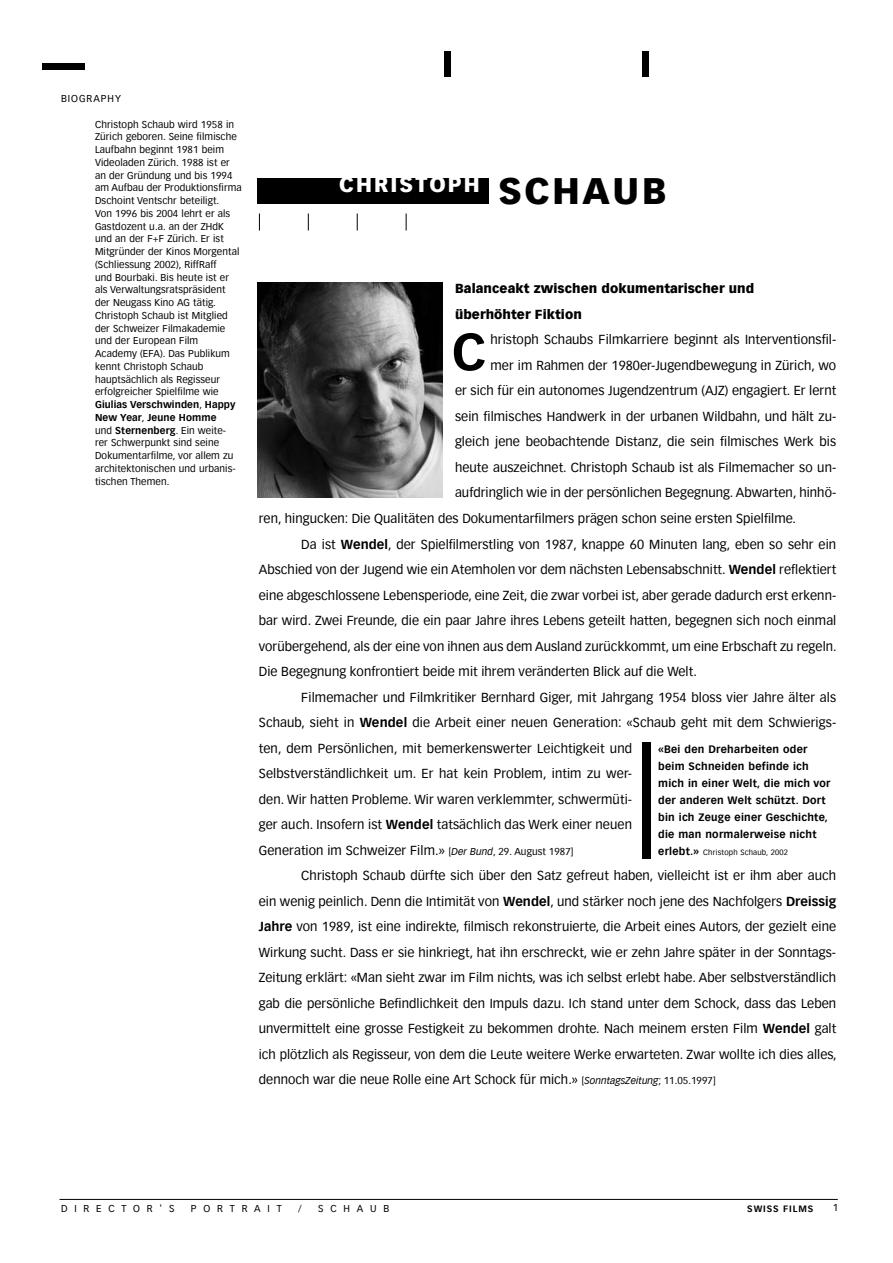
<style>
.page{position:relative;width:893px;height:1263px;background:#fff}
.page>*{position:absolute;margin:0;border:0;box-sizing:border-box;transform-origin:0 0}
.t1{font:700 50.85px "Vectora Com";color:#000}
.t2{font:900 21px "Vectora Com";letter-spacing:.1em;color:#fff}
.t3{font:12.75px "Vectora Com";letter-spacing:.005em;color:#000}
.t4{font:900 12.75px/25.5px "Vectora Com";letter-spacing:.005em;color:#000}
.t5{font:700 10.5px/17px "Vectora Com";letter-spacing:.025em;color:#000}
.t6{font:9.75px/12.8px "Vectora Com";letter-spacing:.01em;color:#000}
.t7{font:9.75px "Vectora Com";letter-spacing:.7em;color:#000}
.t8{font:9.75px "Vectora Com";letter-spacing:.1em;color:#000}
.t9{font:700 9px "Vectora Com";letter-spacing:.1em;color:#000}
.t10{font:7.5px "Vectora Com";letter-spacing:.025em;color:#000}
.s1{font-weight:700}
.s2{font-size:36px;color:#000}
.s3{font-size:9.75px}
.s4{font-style:italic;font-size:9.75px}
.s5{font-weight:700;font-size:10.5px}
</style>
<div class="page">
<hr style="left:60px;top:1199px;width:778px;height:1px;background:#000">
<div style="left:444px;top:51px;width:7px;height:26px;background:#000"></div>
<div style="left:642px;top:51px;width:6px;height:26px;background:#000"></div>
<div style="left:257px;top:178px;width:231px;height:26px;background:#000"></div>
<div style="left:43px;top:64px;width:42px;height:6px;background:#000"></div>
<img style="left:257px;top:283px;width:185px;height:214px">
<div style="left:642px;top:742px;width:8px;height:117px;background:#000"></div>
<svg style="left:308px;top:214px;width:1px;height:17px"></svg>
<svg style="left:357px;top:214px;width:1px;height:17px"></svg>
<svg style="left:406px;top:214px;width:1px;height:17px"></svg>
<svg style="left:259px;top:214px;width:1px;height:17px"></svg>
<p class="t8" style="left:61px;top:93px;width:62px">BIOGRAPHY</p>
<p class="t6" style="left:95px;top:118px;width:148px">Christoph Schaub wird 1958 in<br>Zürich geboren. Seine filmische<br>Laufbahn beginnt 1981 beim<br>Videoladen Zürich. 1988 ist er an der Gründung und bis 1994 am Aufbau der Produktionsfirma<br>Dschoint Ventschr beteiligt.<br>Von 1996 bis 2004 lehrt er als<br>Gastdozent u.a. an der ZHdK und an der F+F Zürich. Er ist<br>Mitgründer der Kinos Morgental (Schliessung 2002), RiffRaff<br>und Bourbaki. Bis heute ist er als Verwaltungsratspräsident der Neugass Kino AG tätig.<br>Christoph Schaub ist Mitglied der Schweizer Filmakademie und der European Film<br>Academy (EFA). Das Publikum kennt Christoph Schaub hauptsächlich als Regisseur erfolgreicher Spielfilme wie<br><span class="s1">Giulias Verschwinden</span>, <span class="s1">Happy<br>New Year</span>, <span class="s1">Jeune Homme<br></span>und <span class="s1">Sternenberg</span>. Ein weite-<br>rer Schwerpunkt sind seine<br>Dokumentarfilme, vor allem zu architektonischen und urbanis&shy;tischen Themen.</p>
<h2 class="t2" style="left:339px;top:171px;width:329px">CHRISTOPH <span class="s2">SCHAUB</span></h2>
<p class="t4" style="left:455px;top:276px;width:301px">Balanceakt zwischen dokumentarischer und überhöhter Fiktion</p>
<p class="t3" style="left:490px;top:332px;width:347px">hristoph Schaubs Filmkarriere beginnt als Interventionsfil-</p>
<p class="t3" style="left:490px;top:358px;width:347px">mer im Rahmen der 1980er-Jugendbewegung in Zürich, wo</p>
<p class="t3" style="left:455px;top:383px;width:383px">er sich für ein autonomes Jugendzentrum (AJZ) engagiert. Er lernt</p>
<p class="t3" style="left:455px;top:409px;width:383px">sein filmisches Handwerk in der urbanen Wildbahn, und hält zu-</p>
<p class="t3" style="left:455px;top:434px;width:383px">gleich jene beobachtende Distanz, die sein filmisches Werk bis</p>
<p class="t3" style="left:455px;top:460px;width:383px">heute auszeichnet. Christoph Schaub ist als Filmemacher so un-</p>
<p class="t3" style="left:455px;top:485px;width:383px">aufdringlich wie in der persönlichen Begegnung. Abwarten, hinhö-</p>
<p class="t3" style="left:259px;top:511px;width:539px">ren, hingucken: Die Qualitäten des Dokumentarfilmers prägen schon seine ersten Spielfilme.</p>
<p class="t3" style="left:301px;top:536px;width:536px">Da ist <span class="s1">Wendel</span>, der Spielfilmerstling von 1987, knappe 60 Minuten lang, eben so sehr ein</p>
<p class="t3" style="left:259px;top:562px;width:579px">Abschied von der Jugend wie ein Atemholen vor dem nächsten Lebensabschnitt. <span class="s1">Wendel</span> reflektiert</p>
<p class="t3" style="left:259px;top:588px;width:579px">eine abgeschlossene Lebensperiode, eine Zeit, die zwar vorbei ist, aber gerade dadurch erst erkenn-</p>
<p class="t3" style="left:259px;top:613px;width:579px">bar wird. Zwei Freunde, die ein paar Jahre ihres Lebens geteilt hatten, begegnen sich noch einmal</p>
<p class="t3" style="left:259px;top:639px;width:579px">vorübergehend, als der eine von ihnen aus dem Ausland zurückkommt, um eine Erbschaft zu regeln.</p>
<p class="t3" style="left:259px;top:664px;width:440px">Die Begegnung konfrontiert beide mit ihrem veränderten Blick auf die Welt.</p>
<p class="t3" style="left:301px;top:690px;width:536px">Filmemacher und Filmkritiker Bernhard Giger, mit Jahrgang 1954 bloss vier Jahre älter als</p>
<p class="t3" style="left:259px;top:715px;width:579px">Schaub, sieht in <span class="s1">Wendel</span> die Arbeit einer neuen Generation: «Schaub geht mit dem Schwierigs-</p>
<p class="t3" style="left:259px;top:741px;width:375px">ten, dem Persönlichen, mit bemerkenswerter Leichtigkeit und</p>
<p class="t3" style="left:259px;top:766px;width:375px">Selbstverständlichkeit um. Er hat kein Problem, intim zu wer-</p>
<p class="t3" style="left:259px;top:792px;width:375px">den. Wir hatten Probleme. Wir waren verklemmter, schwermüti-</p>
<p class="t3" style="left:259px;top:817px;width:375px">ger auch. Insofern ist <span class="s1">Wendel</span> tatsächlich das Werk einer neuen</p>
<p class="t3" style="left:259px;top:843px;width:316px">Generation im Schweizer Film.» <span class="s3">[</span><span class="s4">Der Bund</span><span class="s3">, 29. August 1987]</span></p>
<p class="t3" style="left:301px;top:868px;width:536px">Christoph Schaub dürfte sich über den Satz gefreut haben, vielleicht ist er ihm aber auch</p>
<p class="t3" style="left:259px;top:894px;width:579px">ein wenig peinlich. Denn die Intimität von <span class="s1">Wendel</span>, und stärker noch jene des Nachfolgers <span class="s1">Dreissig</span></p>
<p class="t3" style="left:259px;top:919px;width:579px"><span class="s1">Jahre</span> von 1989, ist eine indirekte, filmisch rekonstruierte, die Arbeit eines Autors, der gezielt eine</p>
<p class="t3" style="left:259px;top:945px;width:579px">Wirkung sucht. Dass er sie hinkriegt, hat ihn erschreckt, wie er zehn Jahre später in der Sonntags-</p>
<p class="t3" style="left:259px;top:970px;width:579px">Zeitung erklärt: «Man sieht zwar im Film nichts, was ich selbst erlebt habe. Aber selbstverständlich</p>
<p class="t3" style="left:259px;top:996px;width:579px">gab die persönliche Befindlichkeit den Impuls dazu. Ich stand unter dem Schock, dass das Leben</p>
<p class="t3" style="left:259px;top:1021px;width:579px">unvermittelt eine grosse Festigkeit zu bekommen drohte. Nach meinem ersten Film <span class="s1">Wendel</span> galt</p>
<p class="t3" style="left:259px;top:1047px;width:579px">ich plötzlich als Regisseur, von dem die Leute weitere Werke erwarteten. Zwar wollte ich dies alles,</p>
<p class="t3" style="left:259px;top:1072px;width:458px">dennoch war die neue Rolle eine Art Schock für mich.» <span class="s3">[</span><span class="s4">SonntagsZeitung</span><span class="s3">; 11.05.1997]</span></p>
<h1 class="t1" style="left:452px;top:321px;width:36px">C</h1>
<p class="t5" style="left:658px;top:741px;width:174px">«Bei den Dreharbeiten oder beim Schneiden befinde ich mich in einer Welt, die mich vor der anderen Welt schützt. Dort bin ich Zeuge einer Geschichte, die man normalerweise nicht</p>
<p class="t10" style="left:658px;top:848px;width:131px"><span class="s5">erlebt.»</span> Christoph Schaub, 2002</p>
<p class="t7" style="left:61px;top:1203px;width:115px">DIRECTOR'S</p>
<p class="t7" style="left:191px;top:1203px;width:92px">PORTRAIT</p>
<p class="t6" style="left:298px;top:1202px;width:5px">/</p>
<p class="t6" style="left:318px;top:1202px;width:73px">SCHAUB</p>
<p class="t9" style="left:747px;top:1203px;width:67px">SWISS FILMS</p>
<p class="t6" style="left:833px;top:1202px;width:7px">1</p>
</div>
